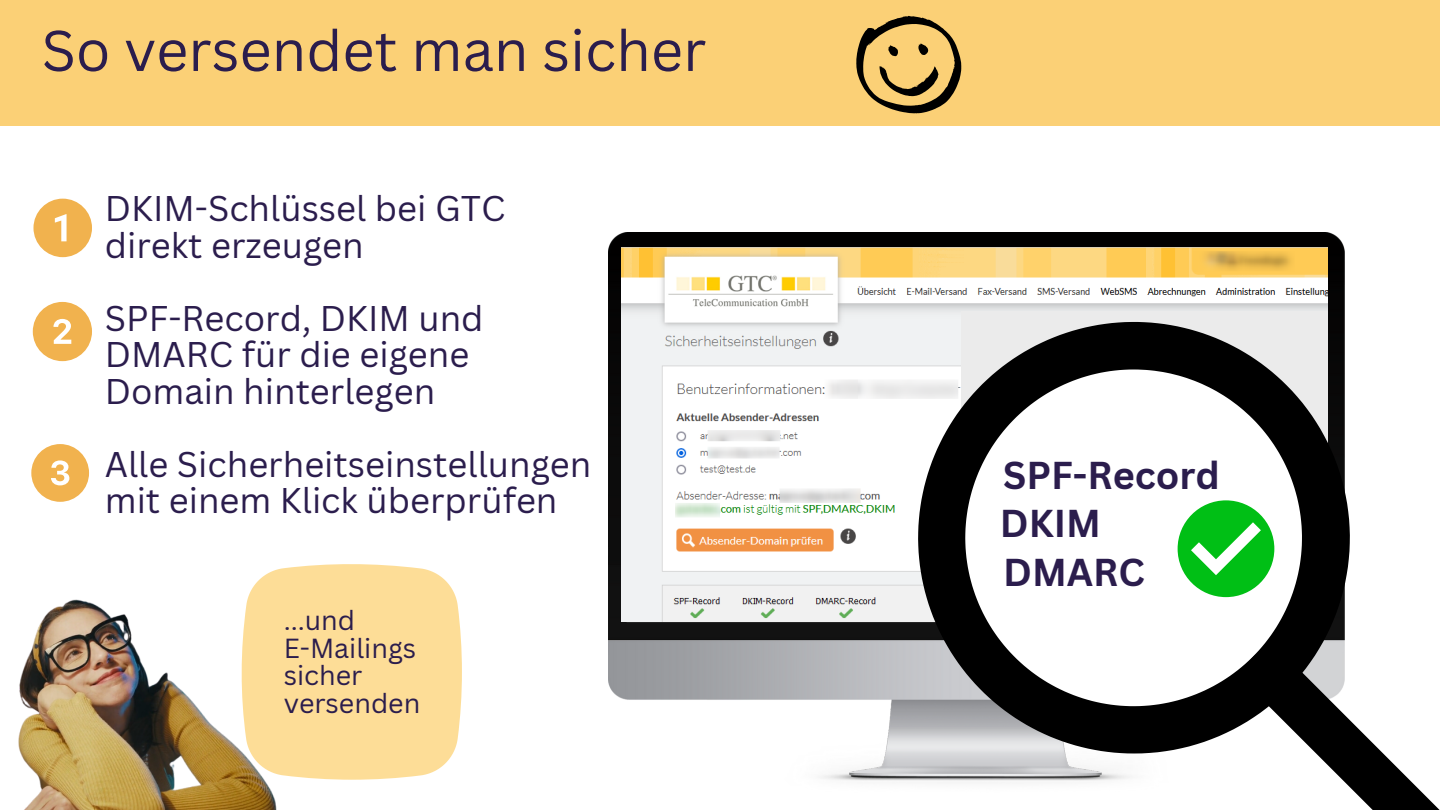
<style>
.page{position:relative;width:1440px;height:810px;background:#fff}
.page>*{position:absolute;margin:0;border:0;box-sizing:border-box;transform-origin:0 0}
.t1{font:56px "Canva Sans";color:#2b1d4d}
.t2{font:700 37.8px "Canva Sans";color:#2b1d4d}
.t3{font:34.8px/36.4px "Canva Sans";color:#2b1d4d}
.t4{font:26.9px/27.6px "Canva Sans";color:#2b1d4d}
</style>
<div class="page">
<img style="left:608px;top:233px;width:737px;height:548px">
<img style="left:18px;top:599px;width:259px;height:211px">
<svg style="left:241px;top:564px;width:221px;height:216px;fill:#fddd97"></svg>
<div style="left:0;top:0;width:1440px;height:126px;background:#fbd076"></div>
<svg style="left:856px;top:16px;width:105px;height:97px"></svg>
<svg style="left:33px;top:199px;width:59px;height:58px"></svg>
<svg style="left:33px;top:302px;width:59px;height:59px"></svg>
<svg style="left:31px;top:444px;width:58px;height:58px"></svg>
<img style="left:621px;top:247px;width:707px;height:375px">
<div style="left:961px;top:312px;width:367px;height:310px;background:#ebebeb"></div>
<svg style="left:918px;top:322px;width:432px;height:431px;fill:#fff"></svg>
<svg style="left:1246px;top:650px;width:194px;height:160px"></svg>
<svg style="left:1178px;top:500px;width:96px;height:97px"></svg>
<p class="t1" style="left:42px;top:11px;width:666px">So versendet man sicher</p>
<h4 class="t3" style="left:105px;top:190px;width:402px">DKIM-Schlüssel bei GTC direkt erzeugen</h4>
<h4 class="t3" style="left:105px;top:299px;width:380px">SPF-Record, DKIM und<br>DMARC für die eigene<br>Domain hinterlegen</h4>
<h4 class="t3" style="left:105px;top:445px;width:488px">Alle Sicherheitseinstellungen mit einem Klick überprüfen</h4>
<p class="t4" style="left:284px;top:606px;width:73px">...und</p>
<p class="t4" style="left:284px;top:634px;width:138px">E-Mailings sicher versenden</p>
<p class="t2" style="left:1003px;top:448px;width:218px">SPF-Record</p>
<p class="t2" style="left:1000px;top:497px;width:103px">DKIM</p>
<p class="t2" style="left:1003px;top:546px;width:143px">DMARC</p>
</div>
